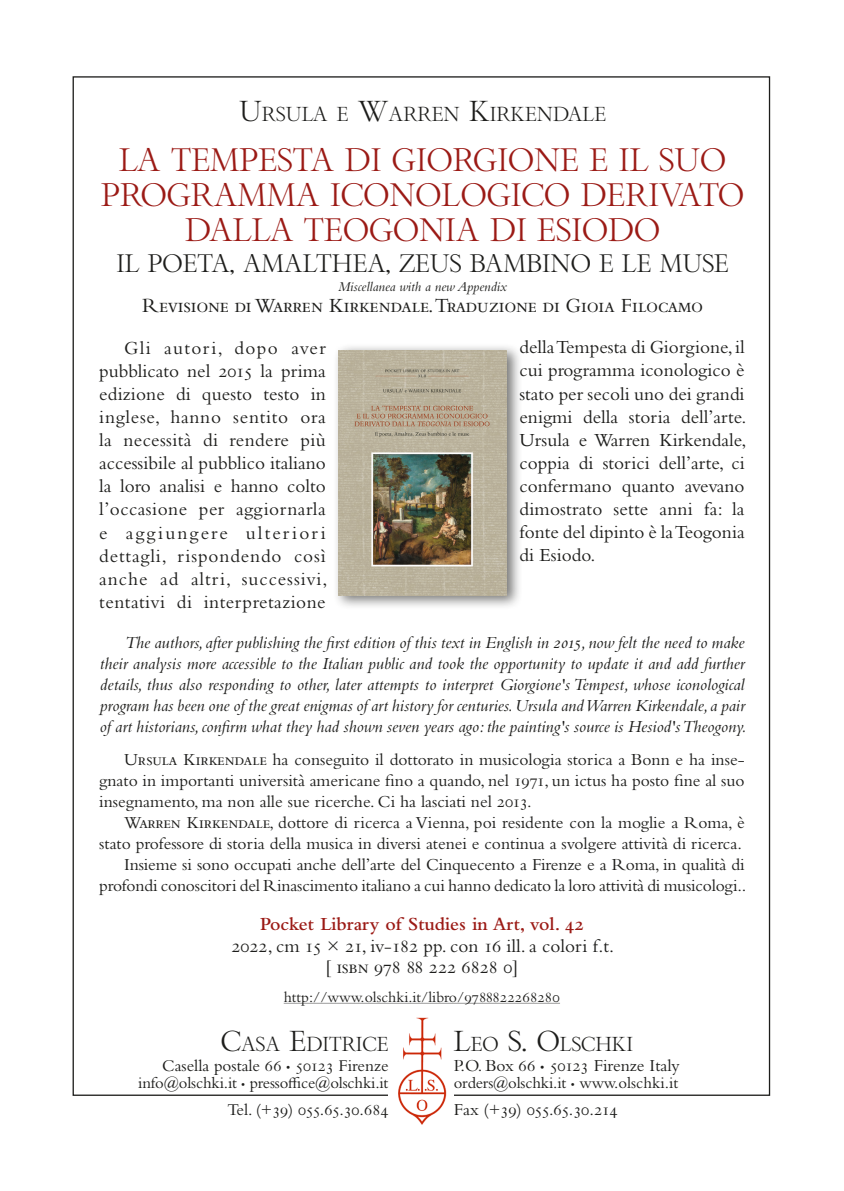
<style>
.page{position:relative;width:844px;height:1191px;background:#fff}
.page>*{position:absolute;margin:0;border:0;box-sizing:border-box;transform-origin:0 0}
._2_titolo{font:31.5px/35px "Bembo Titling MT Std";color:#9b1a15;text-align:center}
._3_sottotitolo{font:24.5px "Bembo Titling MT Std";color:#1d1d1b}
._4_curatore{font:21px "Bembo Std";letter-spacing:-.02em;color:#1d1d1b}
._1_autore{font:19.6px "Bembo Titling MT Std";color:#1d1d1b}
._5_testo{font:19.25px/23.1px "Bembo Std";letter-spacing:.01em;color:#1d1d1b;text-align:justify}
._7_dati{font:19.25px "Bembo Std";color:#1d1d1b}
._6_collana{font:600 19.25px "Bembo Std";color:#9b1a15}
._8_Prezzo_e_Isbn{font:19.25px "Bembo Std";color:#1d1d1b}
._5_3_Bio{font:17.5px/21px "Bembo Std";color:#1d1d1b;text-align:right}
._5_2_testo_inglese{font:italic 17.5px/21px "Bembo Std";color:#1d1d1b;text-align:justify}
._5_3_Bio-2{font:17.5px "Bembo Std";letter-spacing:-.02em;color:#1d1d1b}
.t1{font:17.15px "Bembo Std";color:#1d1d1b}
.t2{font:17.15px "Bembo Std";letter-spacing:-.02em;color:#1d1d1b}
.t3{font:16.62px "Bembo Std";letter-spacing:-.01em;color:#1d1d1b}
._9_link_scheda_libro{font:15.75px "Bembo Std";color:#1d1d1b}
._3_2_Atti{font:italic 14px "Bembo Std";color:#1d1d1b}
.s1{font-size:28px}
.s2{font-size:11.9px}
.s3{font-size:11.38px}
.s4{font-size:12.25px}
</style>
<div class="page">
<img style="left:398px;top:1017px;width:48px;height:107px">
<hr style="left:283px;top:1003px;width:277px;height:1px;background:#9d9d9d">
<div style="left:333px;top:343px;width:189px;height:266px;background:#1d1d1b;opacity:.6"></div>
<img style="left:338px;top:350px;width:168px;height:245px">
<p class="_1_autore" style="left:239px;top:102px;width:368px"><span class="s1">U</span>RSULA E <span class="s1">W</span>ARREN <span class="s1">K</span>IRKENDALE</p>
<p class="_2_titolo" style="left:101px;top:142px;width:644px">LA TEMPESTA DI GIORGIONE E IL SUO<br>PROGRAMMA ICONOLOGICO DERIVATO<br>DALLA TEOGONIA DI ESIODO</p>
<p class="_3_sottotitolo" style="left:116px;top:248px;width:614px">IL POETA, AMALTHEA, ZEUS BAMBINO E LE MUSE</p>
<p class="_3_2_Atti" style="left:338px;top:278px;width:170px">Miscellanea with a new Appendix</p>
<p class="_4_curatore" style="left:142px;top:293px;width:562px">Revisione di Warren Kirkendale.Traduzione di Gioia Filocamo</p>
<p class="_5_testo" style="left:99px;top:336px;width:230px;text-indent:25px">Gli autori, dopo aver pubblicato nel 2015 la prima edizione di questo testo in inglese, hanno sentito ora la necessità di rendere più accessibile al pubblico italiano la loro analisi e hanno colto l’occasione per aggiornarla e aggiungere ulteriori dettagli, rispondendo così anche ad altri, successivi, tentativi di interpretazione</p>
<p class="_5_testo" style="left:519px;top:335px;width:228px">della Tempesta di Giorgione, il cui programma iconologico è stato per secoli uno dei grandi enigmi della storia dell’arte.<br>Ursula e Warren Kirkendale, coppia di storici dell’arte, ci confermano quanto avevano dimostrato sette anni fa: la fonte del dipinto è la Teogonia di Esiodo.</p>
<p class="_5_2_testo_inglese" style="left:100px;top:631px;width:648px;text-indent:25px">The authors, after publishing the first edition of this text in English in 2015, now felt the need to make their analysis more accessible to the Italian public and took the opportunity to update it and add further details, thus also responding to other, later attempts to interpret Giorgione's Tempest, whose iconological program has been one of the great enigmas of art history for centuries. Ursula and Warren Kirkendale, a pair of art historians, confirm what they had shown seven years ago: the painting's source is Hesiod's Theogony.</p>
<p class="_5_3_Bio" style="left:99px;top:749px;width:646px;text-align:justify;text-indent:25px">Ursula Kirkendale ha conseguito il dottorato in musicologia storica a Bonn e ha inse&shy;gnato in importanti università americane fino a quando, nel 1971, un ictus ha posto fine al suo insegnamento, ma non alle sue ricerche. Ci ha lasciati nel 2013.</p>
<p class="_5_3_Bio" style="left:99px;top:812px;width:646px">Warren Kirkendale, dottore di ricerca a Vienna, poi residente con la moglie a Roma, è stato professore di storia della musica in diversi atenei e continua a svolgere attività di ricerca.</p>
<p class="_5_3_Bio" style="left:99px;top:854px;width:648px">Insieme si sono occupati anche dell’arte del Cinquecento a Firenze e a Roma, in qualità di profondi conoscitori del Rinascimento italiano a cui hanno dedicato la loro attività di musicologi..</p>
<p class="_6_collana" style="left:260px;top:913px;width:325px">Pocket Library of Studies in Art, vol. 42</p>
<p class="_7_dati" style="left:231px;top:934px;width:384px">2022, cm 15 × 21, iv-182 pp. con 16 ill. a colori f.t.</p>
<p class="_8_Prezzo_e_Isbn" style="left:325px;top:955px;width:194px">[ isbn 978 88 222 6828 0]</p>
<p class="_9_link_scheda_libro" style="left:283px;top:987px;width:278px">http://www.olschki.it/libro/9788822268280</p>
<p class="_1_autore" style="left:221px;top:1031px;width:169px"><span class="s1">C</span>ASA <span class="s1">E</span>DITRICE</p>
<p class="t1" style="left:162px;top:1055px;width:228px">Casella postale 66 <span class="s2">•</span> 50123 Firenze</p>
<p class="t3" style="left:138px;top:1073px;width:251px">info@olschki.it <span class="s3">•</span> pressoffice@olschki.it</p>
<p class="t2" style="left:227px;top:1099px;width:162px">Tel. (+39) 055.65.30.684</p>
<p class="_1_autore" style="left:453px;top:1031px;width:181px"><span class="s1">L</span>EO <span class="s1">S. O</span>LSCHKI</p>
<p class="_5_3_Bio" style="left:453px;top:1054px;width:227px">P.O. Box 66 <span class="s4">•</span> 50123 Firenze Italy</p>
<p class="t3" style="left:453px;top:1073px;width:226px">orders@olschki.it <span class="s3">•</span> www.olschki.it</p>
<p class="_5_3_Bio-2" style="left:453px;top:1098px;width:165px">Fax (+39) 055.65.30.214</p>
</div>
